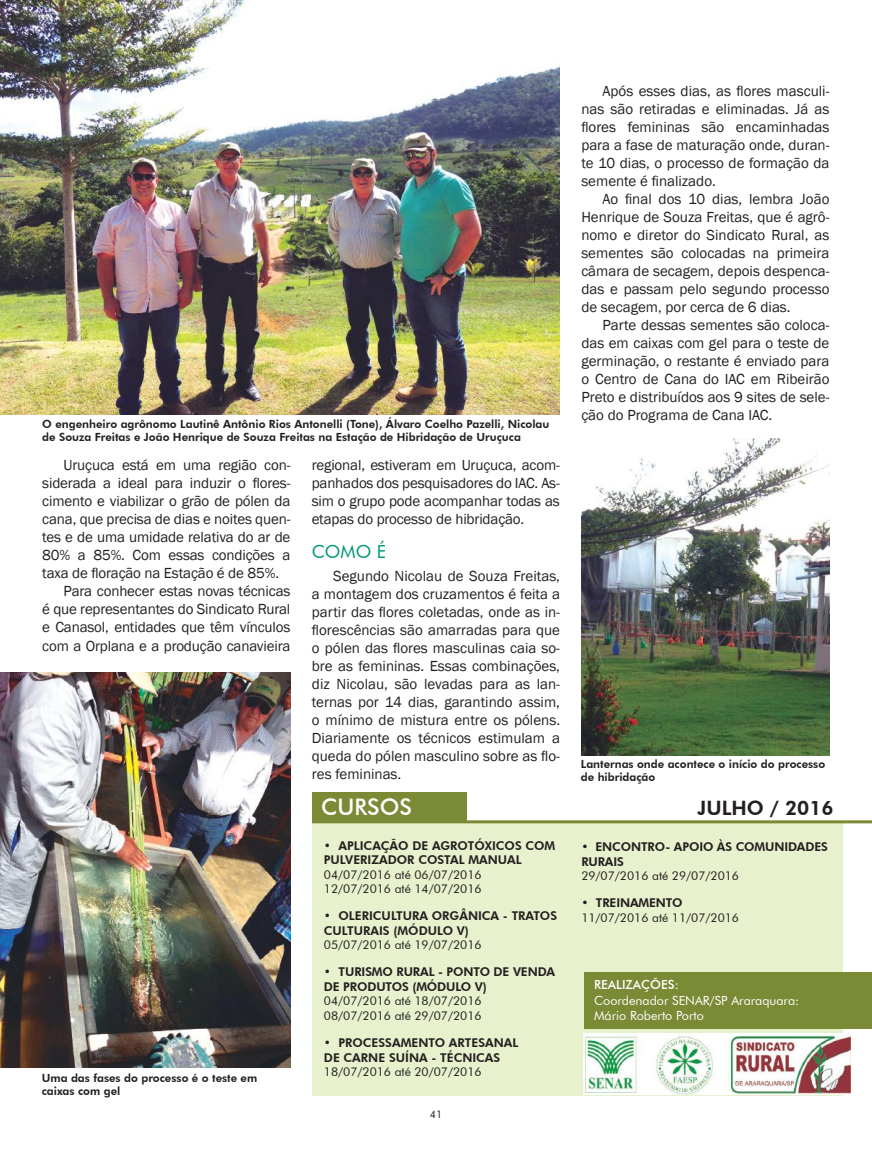
<style>
.page{position:relative;width:872px;height:1149px;background:#fff}
.page>*{position:absolute;margin:0;border:0;box-sizing:border-box;transform-origin:0 0}
.t1{font:500 22.8px "Futura BT";color:#fff}
.t2{font:800 19.8px "Futura BT";color:#241f1f}
.t3{font:18px "Futura BT";color:#009776}
.t4{font:15px/18px "Franklin Gothic";letter-spacing:-.01em;color:#241f1f;text-align:justify}
.t5{font:12.6px/15.1px "Futura BT";color:#fff}
.t6{font:500 12.6px "Futura BT";color:#fff}
.t7{font:800 12.15px/14.5px "Futura BT";color:#241f1f}
.t8{font:12.15px/14.5px "Futura BT";color:#241f1f}
.t9{font:800 11.25px/13.5px "Futura BT";color:#241f1f}
.t10{font:10.5px "Futura BT";color:#241f1f}
</style>
<div class="page">
<img style="left:0;top:0;width:560px;height:414px">
<img style="left:581px;top:438px;width:248px;height:316px">
<img style="left:0;top:672px;width:290px;height:394px">
<div style="left:312px;top:821px;width:530px;height:274px;background:#e8f1cd"></div>
<div style="left:312px;top:791px;width:154px;height:29px;background:#7a8a35"></div>
<img style="left:583px;top:1033px;width:267px;height:60px">
<div style="left:584px;top:971px;width:288px;height:57px;background:#7a8a35"></div>
<hr style="left:312px;top:820px;width:560px;height:3px;background:#7a8a35">
<p class="t9" style="left:42px;top:416px;width:508px">O engenheiro agrônomo Lautinê Antônio Rios Antonelli (Tone), Álvaro Coelho Pazelli, Nicolau de Souza Freitas e João Henrique de Souza Freitas na Estação de Hibridação de Uruçuca</p>
<p class="t4" style="left:64px;top:456px;width:228px">Uruçuca está em uma região con-</p>
<p class="t4" style="left:42px;top:474px;width:250px">siderada a ideal para induzir o flores-</p>
<p class="t4" style="left:42px;top:492px;width:250px">cimento e viabilizar o grão de pólen da</p>
<p class="t4" style="left:42px;top:510px;width:250px">cana, que precisa de dias e noites quen-</p>
<p class="t4" style="left:42px;top:528px;width:250px">tes e de uma umidade relativa do ar de</p>
<p class="t4" style="left:42px;top:546px;width:250px">80% a 85%. Com essas condições a</p>
<p class="t4" style="left:42px;top:564px;width:238px">taxa de floração na Estação é de 85%.</p>
<p class="t4" style="left:64px;top:582px;width:228px">Para conhecer estas novas técnicas</p>
<p class="t4" style="left:42px;top:600px;width:250px">é que representantes do Sindicato Rural</p>
<p class="t4" style="left:42px;top:618px;width:250px">e Canasol, entidades que têm vínculos</p>
<p class="t4" style="left:42px;top:636px;width:250px">com a Orplana e a produção canavieira</p>
<p class="t4" style="left:312px;top:456px;width:250px">regional, estiveram em Uruçuca, acom&shy;panhados dos pesquisadores do IAC. As&shy;sim o grupo pode acompanhar todas as etapas do processo de hibridação.</p>
<p class="t3" style="left:312px;top:540px;width:76px">COMO É</p>
<p class="t4" style="left:312px;top:567px;width:250px;text-indent:21px">Segundo Nicolau de Souza Freitas, a montagem dos cruzamentos é feita a partir das flores coletadas, onde as in&shy;florescências são amarradas para que o pólen das flores masculinas caia so&shy;bre as femininas. Essas combinações, diz Nicolau, são levadas para as lan&shy;ternas por 14 dias, garantindo assim, o mínimo de mistura entre os pólens.<br>Diariamente os técnicos estimulam a queda do pólen masculino sobre as flo&shy;res femininas.</p>
<p class="t4" style="left:581px;top:82px;width:250px;text-indent:21px">Após esses dias, as flores masculi&shy;nas são retiradas e eliminadas. Já as flores femininas são encaminhadas para a fase de maturação onde, duran&shy;te 10 dias, o processo de formação da semente é finalizado.</p>
<p class="t4" style="left:581px;top:190px;width:250px;text-indent:21px">Ao final dos 10 dias, lembra João Henrique de Souza Freitas, que é agrô&shy;nomo e diretor do Sindicato Rural, as sementes são colocadas na primeira câmara de secagem, depois despenca&shy;das e passam pelo segundo processo de secagem, por cerca de 6 dias.</p>
<p class="t4" style="left:581px;top:316px;width:250px;text-indent:21px">Parte dessas sementes são coloca&shy;das em caixas com gel para o teste de germinação, o restante é enviado para o Centro de Cana do IAC em Ribeirão Preto e distribuídos aos 9 sites de sele&shy;ção do Programa de Cana IAC.</p>
<p class="t9" style="left:581px;top:756px;width:246px">Lanternas onde acontece o início do processo de hibridação</p>
<p class="t9" style="left:42px;top:1070px;width:217px">Uma das fases do processo é o teste em caixas com gel</p>
<h1 class="t1" style="left:321px;top:793px;width:92px">CURSOS</h1>
<h2 class="t2" style="left:697px;top:795px;width:138px">JULHO / 2016</h2>
<p class="t7" style="left:324px;top:837px;width:233px">• APLICAÇÃO DE AGROTÓXICOS COM<br>PULVERIZADOR COSTAL MANUAL</p>
<p class="t8" style="left:324px;top:866px;width:159px">04/07/2016 até 06/07/2016<br>12/07/2016 até 14/07/2016</p>
<p class="t7" style="left:324px;top:908px;width:235px">• OLERICULTURA ORGÂNICA - TRATOS<br>CULTURAIS (MÓDULO V)</p>
<p class="t8" style="left:324px;top:937px;width:159px">05/07/2016 até 19/07/2016</p>
<p class="t7" style="left:324px;top:964px;width:233px">• TURISMO RURAL - PONTO DE VENDA<br>DE PRODUTOS (MÓDULO V)</p>
<p class="t8" style="left:324px;top:993px;width:159px">04/07/2016 até 18/07/2016<br>08/07/2016 até 29/07/2016</p>
<p class="t7" style="left:324px;top:1034px;width:196px">• PROCESSAMENTO ARTESANAL<br>DE CARNE SUÍNA - TÉCNICAS</p>
<p class="t8" style="left:324px;top:1063px;width:159px">18/07/2016 até 20/07/2016</p>
<p class="t10" style="left:430px;top:1107px;width:14px">41</p>
<p class="t7" style="left:581px;top:839px;width:248px">• ENCONTRO- APOIO ÀS COMUNIDADES<br>RURAIS</p>
<p class="t8" style="left:581px;top:868px;width:159px">29/07/2016 até 29/07/2016</p>
<p class="t7" style="left:581px;top:895px;width:103px">• TREINAMENTO</p>
<p class="t8" style="left:581px;top:909px;width:159px">11/07/2016 até 11/07/2016</p>
<p class="t6" style="left:594px;top:976px;width:87px">REALIZAÇÕES:</p>
<p class="t5" style="left:594px;top:992px;width:207px">Coordenador SENAR/SP Araraquara:<br>Mário Roberto Porto</p>
</div>
